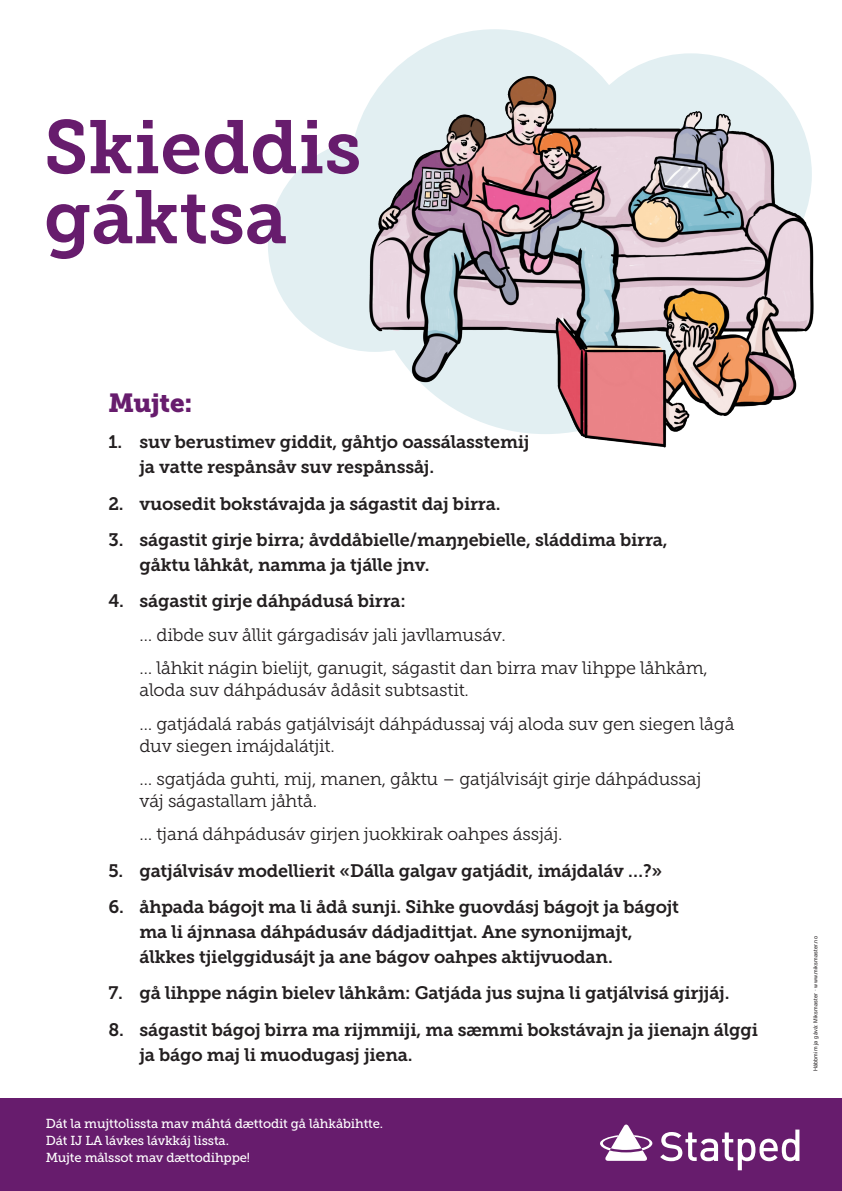
<style>
.page{position:relative;width:842px;height:1191px;background:#fff}
.page>*{position:absolute;margin:0;border:0;box-sizing:border-box;transform-origin:0 0}
.t1{font:75px "Museo Slab 700";color:#671c6d}
.Bullets{font:26px "Museo Slab 900";letter-spacing:-.01em;color:#671c6d}
.t2{font:18px/25px "Museo Slab 700";letter-spacing:-.01em;color:#231f20}
.Bullets-2{font:18px/22px "Museo Slab 300";letter-spacing:-.01em;color:#231f20}
.Bullets-3{font:13px "Museo Slab 500";letter-spacing:-.01em;color:#fff}
.t3{font:5.5px "Arial";letter-spacing:.03em;color:#231f20}
</style>
<div class="page">
<div style="left:350px;top:29px;width:290px;height:290px;background:#e2eff2;border-radius:50%"></div>
<div style="left:268px;top:138px;width:213px;height:214px;background:#e2eff2;border-radius:50%"></div>
<div style="left:0;top:1098px;width:842px;height:93px;background:#671c6d"></div>
<svg style="left:600px;top:1124px;width:52px;height:36px"></svg>
<svg style="left:660px;top:1129px;width:139px;height:41px"></svg>
<img style="left:344px;top:67px;width:470px;height:381px">
<p class="t1" style="left:44px;top:105px;width:319px">Skieddis</p>
<p class="t1" style="left:44px;top:175px;width:245px">gáktsa</p>
<p class="Bullets" style="left:108px;top:388px;width:85px">Mujte:</p>
<p class="t2" style="left:139px;top:430px;width:392px;text-indent:-31px">1. suv berustimev giddit, gåhtjo oassálasstemij ja vatte respånsåv suv respånssåj.</p>
<p class="t2" style="left:108px;top:491px;width:394px">2. vuosedit bokstávajda ja ságastit daj birra.</p>
<p class="t2" style="left:139px;top:527px;width:530px;text-indent:-31px">3. ságastit girje birra; åvddåbielle/maŋŋebielle, sláddima birra, gåktu låhkåt, namma ja tjálle jnv.</p>
<p class="t2" style="left:108px;top:589px;width:299px">4. ságastit girje dáhpádusá birra:</p>
<p class="Bullets-2" style="left:139px;top:624px;width:368px">… dibde suv ållit gárgadisáv jali javllamusáv.</p>
<p class="Bullets-2" style="left:139px;top:657px;width:570px">… låhkit nágin bielijt, ganugit, ságastit dan birra mav lihppe låhkåm, aloda suv dáhpádusáv ådåsit subtsastit.</p>
<p class="Bullets-2" style="left:139px;top:712px;width:597px">… gatjádalá rabás gatjálvisájt dáhpádussaj váj aloda suv gen siegen lågå duv siegen imájdalátjit.</p>
<p class="Bullets-2" style="left:139px;top:768px;width:563px">… sgatjáda guhti, mij, manen, gåktu – gatjálvisájt girje dáhpádussaj váj ságastallam jåhtå.</p>
<p class="Bullets-2" style="left:139px;top:823px;width:425px">… tjaná dáhpádusáv girjen juokkirak oahpes ássjáj.</p>
<p class="t2" style="left:108px;top:858px;width:555px">5. gatjálvisáv modellierit «Dálla galgav gatjádit, imájdaláv …?»</p>
<p class="t2" style="left:139px;top:894px;width:541px;text-indent:-31px">6. åhpada bágojt ma li ådå sunji. Sihke guovdásj bágojt ja bágojt ma li ájnnasa dáhpádusáv dádjadittjat. Ane synonijmajt, álkkes tjielggidusájt ja ane bágov oahpes aktijvuodan.</p>
<p class="t2" style="left:108px;top:980px;width:622px">7. gå lihppe nágin bielev låhkåm: Gatjáda jus sujna li gatjálvisá girjjáj.</p>
<p class="t2" style="left:139px;top:1017px;width:620px;text-indent:-31px">8. ságastit bágoj birra ma rijmmiji, ma sæmmi bokstávajn ja jienajn álggi ja bágo maj li muodugasj jiena.</p>
<p class="Bullets-3" style="left:46px;top:1116px;width:339px">Dát la mujttolissta mav máhtá dættodit gå låhkåbihtte.</p>
<p class="Bullets-3" style="left:46px;top:1133px;width:185px">Dát IJ LA lávkes lávkkáj lissta.</p>
<p class="Bullets-3" style="left:46px;top:1150px;width:206px">Mujte målssot mav dættodihppe!</p>
<p class="t3" style="left:812px;top:1071px;width:137px;rotate:-90deg">Hábbmim ja gåvå: Miksmaster · www.miksmaster.no</p>
</div>
